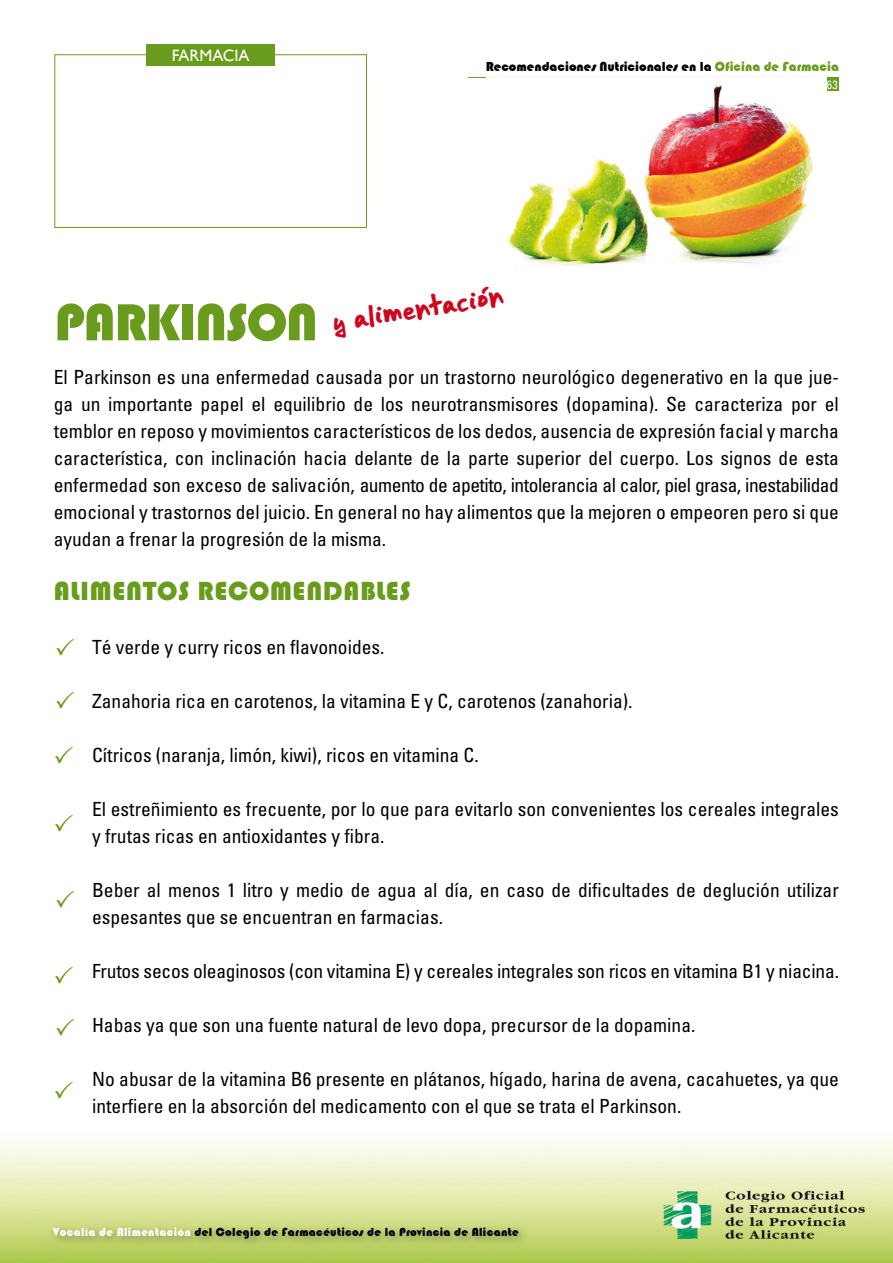
<style>
.page{position:relative;width:893px;height:1263px;background:#fff}
.page>*{position:absolute;margin:0;border:0;box-sizing:border-box;transform-origin:0 0}
.t1{font:54px "Bauhaus 93";letter-spacing:-.025em;color:#699c1c}
.t2{font:27px "Bauhaus 93";letter-spacing:.025em;color:#699c1c}
.t3{font:21px "Gorri Sans";color:#cd071e}
.t4{font:condensed 19.5px/27px "Univers";color:#000}
.t5{font:16.5px "Gill Sans";color:#fff}
.t6{font:13.5px "Bauhaus 93";color:#000}
.t7{font:12px "Bauhaus 93";letter-spacing:.025em;color:#000}
.t8{font:condensed 12px "Univers";color:#fff}
.s1{color:#699c1c}
.s2{color:#fff}
</style>
<div class="page">
<img style="left:0;top:1139px;width:893px;height:124px">
<div style="left:55px;top:55px;width:312px;height:173px;border:1px solid #699c1c"></div>
<hr style="left:468px;top:77px;width:371px;height:1px;background:#699c1c">
<div style="left:826px;top:77px;width:13px;height:13px;background:#699c1c"></div>
<img style="left:47px;top:1222px;width:481px;height:27px">
<div style="left:146px;top:45px;width:129px;height:21px;background:#699c1c"></div>
<img style="left:509px;top:85px;width:304px;height:181px">
<p class="t5" style="left:172px;top:46px;width:79px">FARMACIA</p>
<p class="t6" style="left:486px;top:59px;width:355px">Recomendaciones Nutricionales en la <span class="s1">Oficina de Farmacia</span></p>
<p class="t8" style="left:827px;top:77px;width:12px">63</p>
<h1 class="t1" style="left:55px;top:292px;width:265px">PARKINSON</h1>
<p class="t3" style="left:330px;top:306px;width:174px;rotate:-9deg">y alimentación</p>
<p class="t4" style="left:54px;top:363px;width:787px;text-align:justify">El Parkinson es una enfermedad causada por un trastorno neurológico degenerativo en la que jue&shy;ga un importante papel el equilibrio de los neurotransmisores (dopamina). Se caracteriza por el temblor en reposo y movimientos característicos de los dedos, ausencia de expresión facial y marcha característica, con inclinación hacia delante de la parte superior del cuerpo. Los signos de esta enfermedad son exceso de salivación, aumento de apetito, intolerancia al calor, piel grasa, inestabilidad emocional y trastornos del juicio. En general no hay alimentos que la mejoren o empeoren pero si que ayudan a frenar la progresión de la misma.</p>
<h2 class="t2" style="left:54px;top:576px;width:358px">ALIMENTOS RECOMENDABLES</h2>
<p class="t4" style="left:92px;top:633px;width:294px">Té verde y curry ricos en flavonoides.</p>
<p class="t4" style="left:92px;top:687px;width:542px">Zanahoria rica en carotenos, la vitamina E y C, carotenos (zanahoria).</p>
<p class="t4" style="left:92px;top:741px;width:388px">Cítricos (naranja, limón, kiwi), ricos en vitamina C.</p>
<p class="t4" style="left:92px;top:795px;width:748px">El estreñimiento es frecuente, por lo que para evitarlo son convenientes los cereales integrales y frutas ricas en antioxidantes y fibra.</p>
<p class="t4" style="left:92px;top:876px;width:748px">Beber al menos 1 litro y medio de agua al día, en caso de dificultades de deglución utilizar espesantes que se encuentran en farmacias.</p>
<p class="t4" style="left:92px;top:957px;width:748px">Frutos secos oleaginosos (con vitamina E) y cereales integrales son ricos en vitamina B1 y niacina.</p>
<p class="t4" style="left:92px;top:1011px;width:605px">Habas ya que son una fuente natural de levo dopa, precursor de la dopamina.</p>
<p class="t4" style="left:92px;top:1065px;width:748px">No abusar de la vitamina B6 presente en plátanos, hígado, harina de avena, cacahuetes, ya que interfiere en la absorción del medicamento con el que se trata el Parkinson.</p>
<p class="t7" style="left:53px;top:1225px;width:467px"><span class="s2">Vocalía de Alimentación</span> del Colegio de Farmacéuticos de la Provincia de Alicante</p>
</div>
